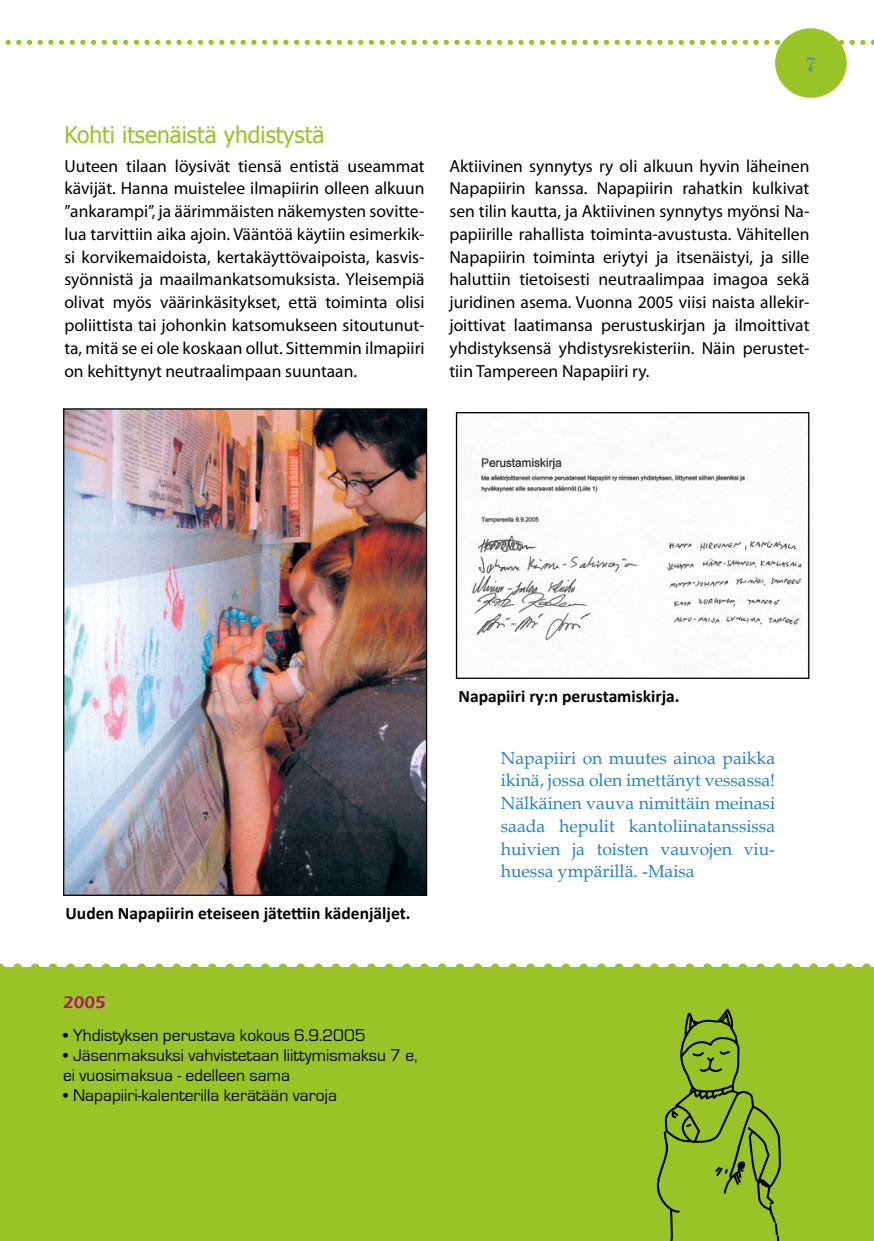
<style>
.page{position:relative;width:874px;height:1241px;background:#fff}
.page>*{position:absolute;margin:0;border:0;box-sizing:border-box;transform-origin:0 0}
.t1{font:22.75px "Tahoma";color:#9ac328}
.t2{font:21px "Curlz";color:#2581c4}
.t3{font:17.5px/22.8px "Myriad Pro";color:#000;text-align:justify}
.t4{font:17.5px/22.8px "Book Antiqua";color:#2581c4;text-align:justify}
.t5{font:17.5px/20.1px "Eurostile";color:#000}
.t6{font:700 17.5px "Calibri";color:#000}
.t7{font:600 17.5px "Eras ITC";color:#b31270}
</style>
<div class="page">
<div style="left:0;top:967px;width:873px;height:273px;background:#9ac328"></div>
<svg style="left:0;top:40px;width:874px;height:5px"></svg>
<svg style="left:0;top:963px;width:874px;height:9px"></svg>
<svg style="left:455px;top:412px;width:354px;height:267px"></svg>
<img style="left:63px;top:408px;width:364px;height:488px">
<svg style="left:656px;top:1008px;width:125px;height:232px"></svg>
<div style="left:774px;top:28px;width:72px;height:70px;background:#9ac328;border-radius:50%"></div>
<p class="t2" style="left:806px;top:49px;width:10px">7</p>
<h1 class="t1" style="left:64px;top:119px;width:261px">Kohti itsenäistä yhdistystä</h1>
<p class="t3" style="left:64px;top:154px;width:361px">Uuteen tilaan löysivät tiensä entistä useammat kävijät. Hanna muistelee ilmapiirin olleen alkuun ”ankarampi”, ja äärimmäisten näkemysten sovitte&shy;lua tarvittiin aika ajoin. Vääntöä käytiin esimerkik&shy;si korvikemaidoista, kertakäyttövaipoista, kasvis&shy;syönnistä ja maailmankatsomuksista. Yleisempiä olivat myös väärinkäsitykset, että toiminta olisi poliittista tai johonkin katsomukseen sitoutunut&shy;ta, mitä se ei ole koskaan ollut. Sittemmin ilmapiiri on kehittynyt neutraalimpaan suuntaan.</p>
<p class="t3" style="left:449px;top:154px;width:361px">Aktiivinen synnytys ry oli alkuun hyvin läheinen Napapiirin kanssa. Napapiirin rahatkin kulkivat sen tilin kautta, ja Aktiivinen synnytys myönsi Na&shy;papiirille rahallista toiminta-avustusta. Vähitellen Napapiirin toiminta eriytyi ja itsenäistyi, ja sille haluttiin tietoisesti neutraalimpaa imagoa sekä juridinen asema. Vuonna 2005 viisi naista allekir&shy;joittivat laatimansa perustuskirjan ja ilmoittivat yhdistyksensä yhdistysrekisteriin. Näin perustet&shy;tiin Tampereen Napapiiri ry.</p>
<p class="t6" style="left:458px;top:685px;width:222px">Napapiiri ry:n perustamiskirja.</p>
<p class="t6" style="left:65px;top:901px;width:346px">Uuden Napapiirin eteiseen jätettiin kädenjäljet.</p>
<p class="t7" style="left:63px;top:991px;width:44px">2005</p>
<p class="t5" style="left:63px;top:1025px;width:304px">• Yhdistyksen perustava kokous 6.9.2005</p>
<p class="t5" style="left:63px;top:1045px;width:356px">• Jäsenmaksuksi vahvistetaan liittymismaksu 7 e, ei vuosimaksua - edelleen sama</p>
<p class="t5" style="left:63px;top:1085px;width:275px">• Napapiiri-kalenterilla kerätään varoja</p>
<p class="t4" style="left:500px;top:745px;width:276px">Napapiiri on muutes ainoa paikka ikinä, jossa olen imettänyt vessassa!<br>Nälkäinen vauva nimittäin meinasi saada hepulit kantoliinatanssissa huivien ja toisten vauvojen viu&shy;huessa ympärillä. -Maisa</p>
</div>
